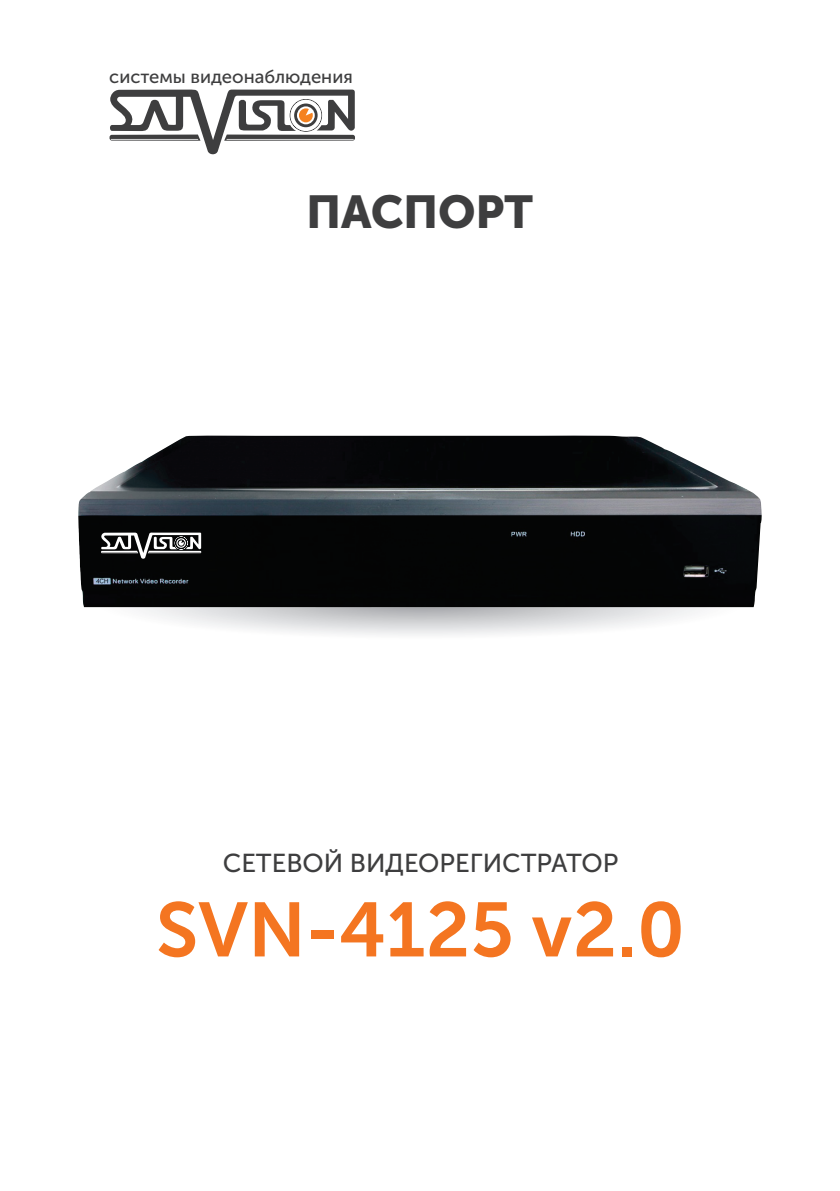
<style>
.page{position:relative;width:840px;height:1191px;background:#fff}
.page>*{position:absolute;margin:0;border:0;box-sizing:border-box;transform-origin:0 0}
.t1{font:76.4px "Museo Sans Cyrl 700";color:#f47521}
.t2{font:45.8px "Museo Sans Cyrl 900";color:#3e3e3f}
.t3{font:25.8px "Museo Sans Cyrl 500";color:#3e3e3f}
.t4{font:18.4px "Museo Sans Cyrl 500";color:#3e3e3f}
.s1{color:#fff}
</style>
<div class="page">
<img style="left:78px;top:435px;width:683px;height:172px">
<svg style="left:101px;top:532px;width:100px;height:27px"></svg>
<svg style="left:109px;top:89px;width:246px;height:66px"></svg>
<p class="t4" style="left:109px;top:69px;width:245px">сист<span class="s1">емы вид</span>еонаблюдения</p>
<h2 class="t2" style="left:306px;top:194px;width:228px">ПАСПОРТ</h2>
<p class="t3" style="left:223px;top:852px;width:397px">СЕТЕВОЙ ВИДЕОРЕГИСТРАТОР</p>
<h1 class="t1" style="left:156px;top:899px;width:530px">SVN-4125 v2.0</h1>
</div>
